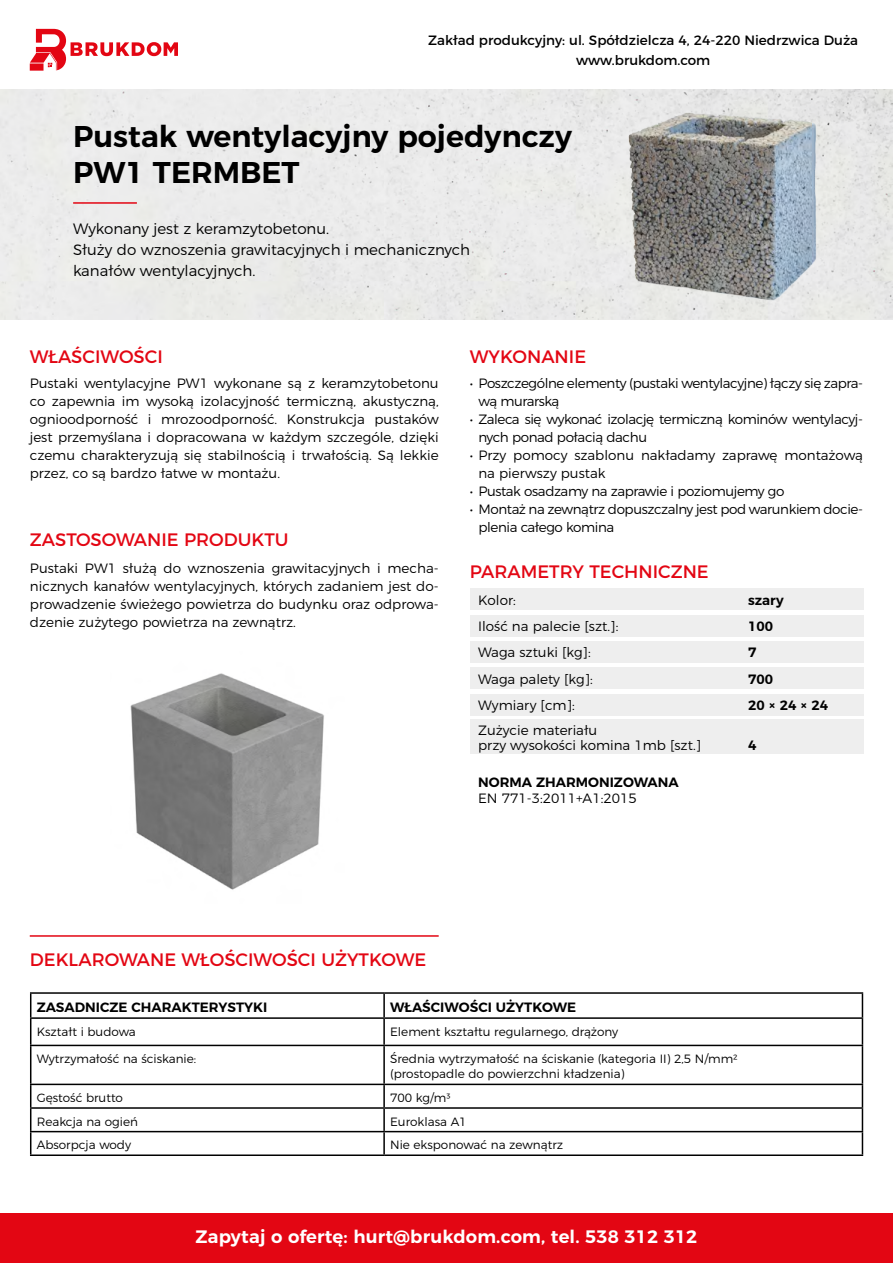
<style>
.page{position:relative;width:893px;height:1263px;background:#fff}
.page>*{position:absolute;margin:0;border:0;box-sizing:border-box;transform-origin:0 0}
.t1{font:600 30px/36px "Montserrat";color:#000}
.t2{font:18px "Montserrat";color:#e30613}
.t3{font:600 18px "Montserrat";letter-spacing:.01em;color:#fff}
.t4{font:300 15px/21px "Montserrat";color:#000}
.t5{font:300 13.5px/18px "Montserrat";letter-spacing:-.025em;color:#000}
.t6{font:300 13.5px/18px "Montserrat";color:#000}
.t7{font:600 13.5px "Montserrat";color:#000}
.t8{font:13.5px/19.5px "Montserrat";color:#000;text-align:center}
.t9{font:300 12px/15px "Montserrat";color:#000}
</style>
<div class="page">
<img style="left:130px;top:673px;width:194px;height:217px">
<div style="left:0;top:1213px;width:893px;height:50px;background:#e30613"></div>
<div style="left:470px;top:589px;width:393px;height:21px;background:#eee"></div>
<div style="left:470px;top:615px;width:393px;height:21px;background:#eee"></div>
<div style="left:470px;top:641px;width:393px;height:21px;background:#eee"></div>
<div style="left:470px;top:668px;width:393px;height:21px;background:#eee"></div>
<div style="left:470px;top:694px;width:393px;height:21px;background:#eee"></div>
<div style="left:470px;top:720px;width:393px;height:34px;background:#eee"></div>
<div style="left:0;top:89px;width:893px;height:231px;background:#ebebea"></div>
<svg style="left:30px;top:29px;width:148px;height:42px"></svg>
<hr style="left:73px;top:202px;width:64px;height:2px;background:#e30613">
<hr style="left:30px;top:992px;width:354px;height:2px;background:#000">
<hr style="left:384px;top:992px;width:479px;height:2px;background:#000">
<hr style="left:383px;top:994px;width:2px;height:23px;background:#000">
<hr style="left:30px;top:1017px;width:354px;height:2px;background:#000">
<svg style="left:30px;top:994px;width:1px;height:51px"></svg>
<hr style="left:384px;top:1017px;width:479px;height:2px;background:#000">
<hr style="left:383px;top:1019px;width:2px;height:26px;background:#000">
<svg style="left:862px;top:994px;width:1px;height:51px"></svg>
<hr style="left:30px;top:1045px;width:354px;height:1px;background:#000">
<hr style="left:30px;top:1046px;width:1px;height:38px;background:#000">
<hr style="left:384px;top:1045px;width:479px;height:1px;background:#000">
<hr style="left:383px;top:1046px;width:2px;height:38px;background:#000">
<hr style="left:862px;top:1046px;width:1px;height:38px;background:#000">
<hr style="left:30px;top:1084px;width:354px;height:1px;background:#000">
<hr style="left:384px;top:1084px;width:479px;height:1px;background:#000">
<hr style="left:383px;top:1085px;width:2px;height:22px;background:#000">
<hr style="left:30px;top:1107px;width:354px;height:2px;background:#000">
<hr style="left:384px;top:1107px;width:479px;height:2px;background:#000">
<hr style="left:383px;top:1109px;width:2px;height:22px;background:#000">
<hr style="left:30px;top:1131px;width:354px;height:1px;background:#000">
<svg style="left:30px;top:1085px;width:1px;height:69px"></svg>
<hr style="left:384px;top:1131px;width:479px;height:1px;background:#000">
<hr style="left:383px;top:1132px;width:2px;height:22px;background:#000">
<svg style="left:862px;top:1085px;width:1px;height:69px"></svg>
<hr style="left:30px;top:1154px;width:354px;height:2px;background:#000">
<hr style="left:384px;top:1154px;width:479px;height:2px;background:#000">
<hr style="left:30px;top:935px;width:409px;height:2px;background:#e30613">
<img style="left:620px;top:105px;width:204px;height:200px">
<p class="t8" style="left:428px;top:29px;width:431px">Zakład produkcyjny: ul. Spółdzielcza 4, 24-220 Niedrzwica Duża www.brukdom.com</p>
<h1 class="t1" style="left:73px;top:116px;width:500px">Pustak wentylacyjny pojedynczy<br>PW1 TERMBET</h1>
<p class="t4" style="left:73px;top:217px;width:399px">Wykonany jest z keramzytobetonu.<br>Służy do wznoszenia grawitacyjnych i mechanicznych kanałów wentylacyjnych.</p>
<h2 class="t2" style="left:30px;top:342px;width:135px">WŁAŚCIWOŚCI</h2>
<p class="t5" style="left:30px;top:373px;width:410px;text-align:justify">Pustaki wentylacyjne PW1 wykonane są z keramzytobetonu co zapewnia im wysoką izolacyjność termiczną, akustyczną, ognioodporność i mrozoodporność. Konstrukcja pustaków jest przemyślana i dopracowana w każdym szczególe, dzięki czemu charakteryzują się stabilnością i trwałością. Są lekkie przez, co są bardzo łatwe w montażu.</p>
<h2 class="t2" style="left:30px;top:525px;width:260px">ZASTOSOWANIE PRODUKTU</h2>
<p class="t5" style="left:30px;top:558px;width:410px;text-align:justify">Pustaki PW1 służą do wznoszenia grawitacyjnych i mecha&shy;nicznych kanałów wentylacyjnych, których zadaniem jest do&shy;prowadzenie świeżego powietrza do budynku oraz odprowa&shy;dzenie zużytego powietrza na zewnątrz.</p>
<h2 class="t2" style="left:470px;top:342px;width:118px">WYKONANIE</h2>
<p class="t5" style="left:478px;top:373px;width:386px;text-indent:-9px">• Poszczególne elementy (pustaki wentylacyjne) łączy się zapra&shy;wą murarską</p>
<p class="t5" style="left:478px;top:409px;width:386px;text-indent:-9px">• Zaleca się wykonać izolację termiczną kominów wentylacyj&shy;nych ponad połacią dachu</p>
<p class="t6" style="left:478px;top:445px;width:386px;text-indent:-9px">• Przy pomocy szablonu nakładamy zaprawę montażową na pierwszy pustak</p>
<p class="t5" style="left:470px;top:481px;width:316px">• Pustak osadzamy na zaprawie i poziomujemy go</p>
<p class="t5" style="left:478px;top:499px;width:386px;text-indent:-9px">• Montaż na zewnątrz dopuszczalny jest pod warunkiem docie&shy;plenia całego komina</p>
<h2 class="t2" style="left:470px;top:557px;width:240px">PARAMETRY TECHNICZNE</h2>
<p class="t5" style="left:478px;top:590px;width:39px">Kolor:</p>
<p class="t7" style="left:748px;top:589px;width:37px">szary</p>
<p class="t6" style="left:478px;top:616px;width:142px">Ilość na palecie [szt.]:</p>
<p class="t7" style="left:748px;top:615px;width:26px">100</p>
<p class="t6" style="left:478px;top:642px;width:114px">Waga sztuki [kg]:</p>
<p class="t7" style="left:748px;top:641px;width:10px">7</p>
<p class="t6" style="left:478px;top:669px;width:116px">Waga palety [kg]:</p>
<p class="t7" style="left:748px;top:668px;width:26px">700</p>
<p class="t6" style="left:478px;top:695px;width:98px">Wymiary [cm]:</p>
<p class="t7" style="left:748px;top:694px;width:81px">20 × 24 × 24</p>
<p class="t6" style="left:478px;top:721px;width:225px;line-height:15px">Zużycie materiału<br>przy wysokości komina 1mb [szt.]</p>
<p class="t7" style="left:748px;top:734px;width:10px">4</p>
<p class="t7" style="left:478px;top:771px;width:202px">NORMA ZHARMONIZOWANA</p>
<p class="t6" style="left:478px;top:788px;width:160px">EN 771-3:2011+A1:2015</p>
<h2 class="t2" style="left:30px;top:945px;width:398px">DEKLAROWANE WŁOŚCIWOŚCI UŻYTKOWE</h2>
<p class="t7" style="left:37px;top:996px;width:232px">ZASADNICZE CHARAKTERYSTYKI</p>
<p class="t7" style="left:390px;top:996px;width:188px">WŁAŚCIWOŚCI UŻYTKOWE</p>
<p class="t9" style="left:37px;top:1023px;width:101px">Kształt i budowa</p>
<p class="t9" style="left:390px;top:1023px;width:230px">Element kształtu regularnego, drążony</p>
<p class="t9" style="left:37px;top:1050px;width:161px">Wytrzymałość na ściskanie:</p>
<p class="t9" style="left:390px;top:1050px;width:349px">Średnia wytrzymałość na ściskanie (kategoria II) 2,5 N/mm2 (prostopadle do powierzchni kładzenia)</p>
<p class="t9" style="left:37px;top:1089px;width:88px">Gęstość brutto</p>
<p class="t9" style="left:390px;top:1089px;width:62px">700 kg/m3</p>
<p class="t9" style="left:37px;top:1113px;width:103px">Reakcja na ogień</p>
<p class="t9" style="left:390px;top:1113px;width:78px">Euroklasa A1</p>
<p class="t9" style="left:37px;top:1136px;width:96px">Absorpcja wody</p>
<p class="t9" style="left:390px;top:1136px;width:175px">Nie eksponować na zewnątrz</p>
<h2 class="t3" style="left:196px;top:1221px;width:503px">Zapytaj o ofertę: hurt@brukdom.com, tel. 538 312 312</h2>
</div>
